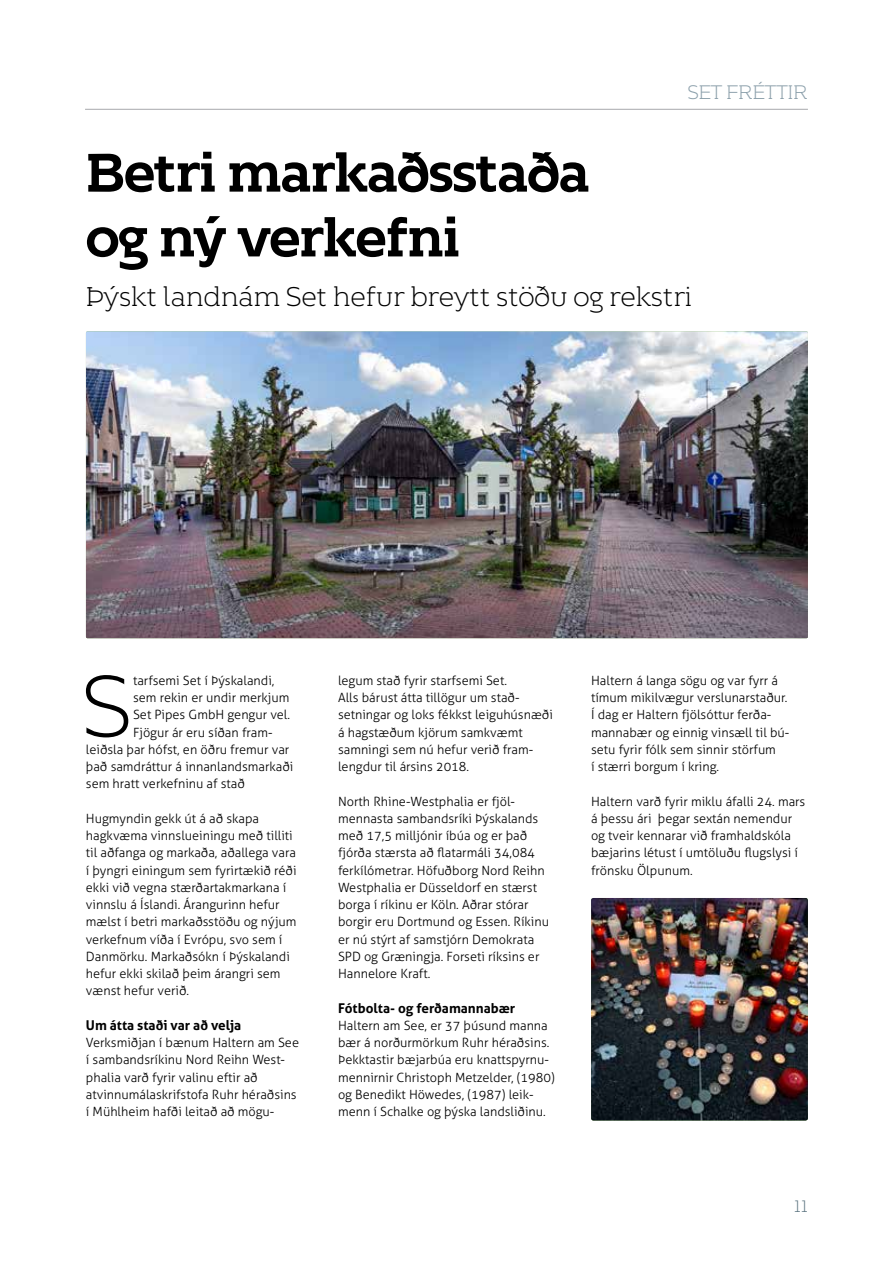
<style>
.page{position:relative;width:893px;height:1263px;background:#fff}
.page>*{position:absolute;margin:0;border:0;box-sizing:border-box;transform-origin:0 0}
.t1{font:300 86.85px "Kontrapunkt Bob";color:#000}
.t2{font:700 54px/64.8px "Kontrapunkt Bob";letter-spacing:-.04em;color:#000}
.t3{font:300 27px "Kontrapunkt Bob";letter-spacing:-.04em;color:#000}
.t4{font:300 19.5px "Kontrapunkt Bob";letter-spacing:-.05em;color:#8b9faa}
.t5{font:300 16.5px "Kontrapunkt Bob";color:#5f7783}
.t6{font:700 13.5px "Aller";color:#000}
.t7{font:300 12.75px/17.2px "Aller";color:#000}
</style>
<div class="page">
<hr style="left:85px;top:109px;width:723px;height:1px;background:#a7a9ac">
<img style="left:86px;top:331px;width:722px;height:307px">
<img style="left:591px;top:898px;width:217px;height:222px">
<h2 class="t2" style="left:85px;top:141px;width:507px">Betri markaðsstaða og ný verkefni</h2>
<h3 class="t4" style="left:687px;top:82px;width:122px">SET FRÉTTIR</h3>
<h3 class="t3" style="left:85px;top:283px;width:609px">Þýskt landnám Set hefur breytt stöðu og rekstri</h3>
<h1 class="t1" style="left:81px;top:660px;width:53px">S</h1>
<p class="t7" style="left:133px;top:672px;width:143px">tarfsemi Set í Þýskalandi,</p>
<p class="t7" style="left:133px;top:689px;width:158px">sem rekin er undir merkjum</p>
<p class="t7" style="left:133px;top:706px;width:159px">Set Pipes GmbH gengur vel.</p>
<p class="t7" style="left:133px;top:723px;width:141px">Fjögur ár eru síðan fram-</p>
<p class="t7" style="left:86px;top:741px;width:205px">leiðsla þar hófst, en öðru fremur var</p>
<p class="t7" style="left:86px;top:758px;width:209px">það samdráttur á innanlandsmarkaði</p>
<p class="t7" style="left:86px;top:775px;width:160px">sem hratt verkefninu af stað</p>
<p class="t7" style="left:86px;top:810px;width:212px">Hugmyndin gekk út á að skapa hagkvæma vinnslueiningu með tilliti til aðfanga og markaða, aðallega vara í þyngri einingum sem fyrirtækið réði ekki við vegna stærðartakmarkana í vinnslu á Íslandi. Árangurinn hefur mælst í betri markaðsstöðu og nýjum verkefnum víða í Evrópu, svo sem í Danmörku. Markaðsókn í Þýskalandi hefur ekki skilað þeim árangri sem vænst hefur verið.</p>
<p class="t6" style="left:86px;top:1017px;width:157px">Um átta staði var að velja</p>
<p class="t7" style="left:86px;top:1034px;width:215px">Verksmiðjan í bænum Haltern am See í sambandsríkinu Nord Reihn West&shy;phalia varð fyrir valinu eftir að atvinnumálaskrifstofa Ruhr héraðsins í Mühlheim hafði leitað að mögu-</p>
<p class="t7" style="left:338px;top:672px;width:216px">legum stað fyrir starfsemi Set.<br>Alls bárust átta tillögur um stað&shy;setningar og loks fékkst leiguhúsnæði á hagstæðum kjörum samkvæmt samningi sem nú hefur verið fram&shy;lengdur til ársins 2018.</p>
<p class="t7" style="left:338px;top:792px;width:212px">North Rhine-Westphalia er fjöl&shy;mennasta sambandsríki Þýskalands með 17,5 milljónir íbúa og er það fjórða stærsta að flatarmáli 34,084 ferkílómetrar. Höfuðborg Nord Reihn Westphalia er Düsseldorf en stærst borga í ríkinu er Köln. Aðrar stórar borgir eru Dortmund og Essen. Ríkinu er nú stýrt af samstjórn Demokrata SPD og Græningja. Forseti ríksins er Hannelore Kraft.</p>
<p class="t6" style="left:338px;top:999px;width:179px">Fótbolta- og ferðamannabær</p>
<p class="t7" style="left:338px;top:1017px;width:218px">Haltern am See, er 37 þúsund manna bær á norðurmörkum Ruhr héraðsins.<br>Þekktastir bæjarbúa eru knattspyrnu&shy;mennirnir Christoph Metzelder, (1980) og Benedikt Höwedes, (1987) leik&shy;menn í Schalke og þýska landsliðinu.</p>
<p class="t7" style="left:591px;top:672px;width:200px">Haltern á langa sögu og var fyrr á tímum mikilvægur verslunarstaður.<br>Í dag er Haltern fjölsóttur ferða&shy;mannabær og einnig vinsæll til bú&shy;setu fyrir fólk sem sinnir störfum<br>í stærri borgum í kring.</p>
<p class="t7" style="left:591px;top:792px;width:216px">Haltern varð fyrir miklu áfalli 24. mars á þessu ári þegar sextán nemendur og tveir kennarar við framhaldskóla bæjarins létust í umtöluðu flugslysi í frönsku Ölpunum.</p>
<p class="t5" style="left:794px;top:1198px;width:16px">11</p>
</div>
